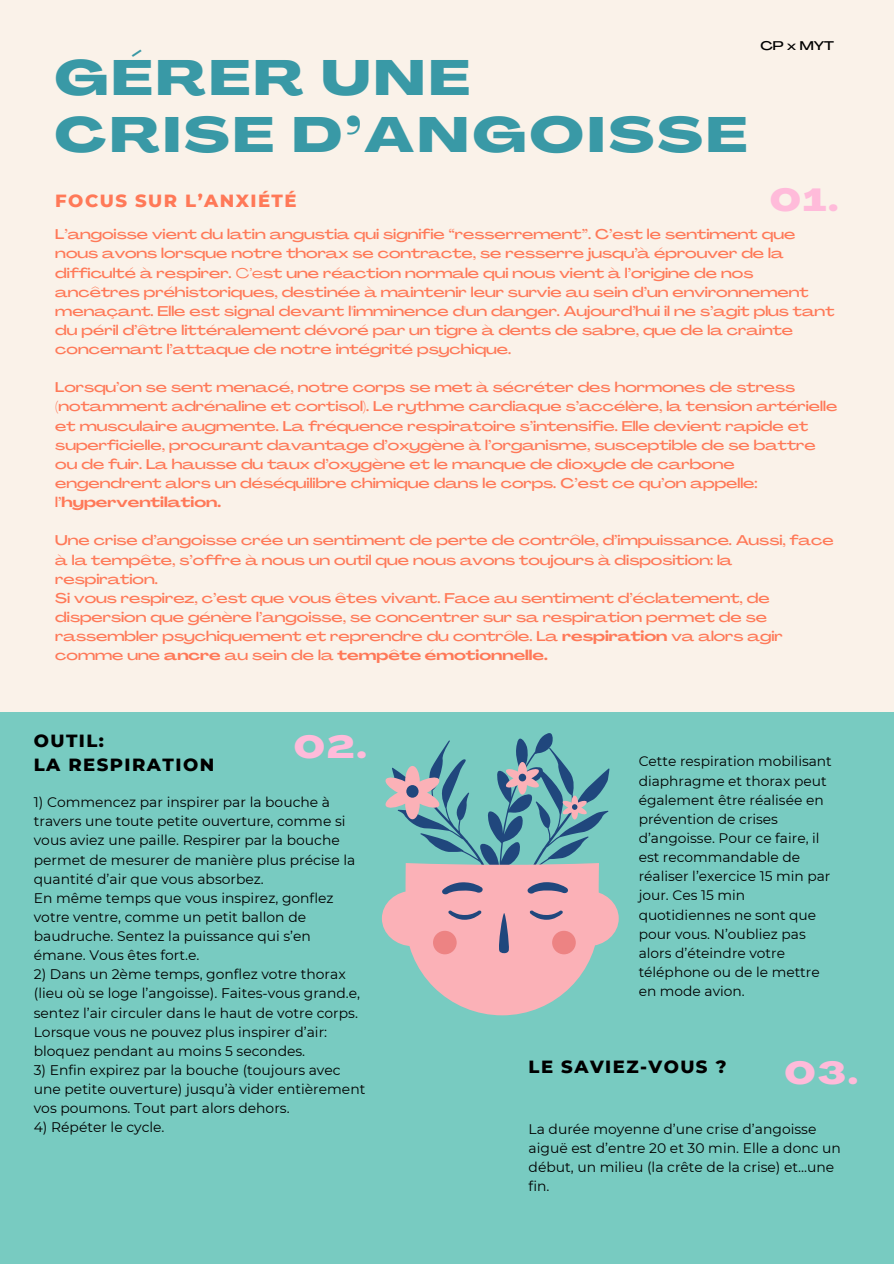
<style>
.page{position:relative;width:894px;height:1264px;background:#fff}
.page>*{position:absolute;margin:0;border:0;box-sizing:border-box;transform-origin:0 0}
.t1{font:800 48.9px/56.7px "Agrandir Grand";letter-spacing:.07em;color:#3999a6}
.t2{font:800 31.5px "Agrandir Grand";color:#ffbbda}
.t3{font:800 18px/24.8px "Montserrat";letter-spacing:.08em;color:#000}
.t4{font:800 18px "Montserrat";letter-spacing:.08em;color:#ff7958}
.t5{font:500 13.95px/19.2px "Agrandir Grand";color:#ff7958}
.t6{font:13.8px/19.2px "Montserrat";color:#000}
.t7{font:500 12.45px "Agrandir Grand";color:#000}
.s1{font-weight:400}
.s2{font-weight:700}
</style>
<div class="page">
<div style="left:0;top:0;width:893px;height:1263px;background:#faf2e9"></div>
<div style="left:0;top:711px;width:893px;height:552px;background:#78cbc1"></div>
<div style="left:556px;top:890px;width:62px;height:56px;background:#fbb1b7;border-radius:50%"></div>
<svg style="left:384px;top:733px;width:225px;height:282px"></svg>
<h3 class="t1" style="left:54px;top:54px;width:694px">GÉRER UNE<br>CRISE D’ANGOISSE</h3>
<h5 class="t7" style="left:760px;top:41px;width:75px">CP x MYT</h5>
<p class="t2" style="left:769px;top:187px;width:70px">01.</p>
<h1 class="t5" style="left:55px;top:226px;width:780px">L’angoisse vient du latin angustia qui signifie “resserrement”. C’est le sentiment que nous avons lorsque notre thorax se contracte, se resserre jusqu’à éprouver de la difficulté à respirer. <span class="s1">C’e</span>st une réaction normale qui nous vient à l’origine de nos ancêtres préhistoriques, destinée à maintenir leur survie au sein d’un environnement menaçant. Elle est signal devant l'imminence d'un danger. Aujourd’hui il ne s’agit plus tant du péril d’être littéralement dévoré par un tigre à dents de sabre, que de la crainte concernant l’attaque de notre intégrité psychique.</h1>
<h2 class="t5" style="left:55px;top:379px;width:783px">Lorsqu’on se sent menacé, notre corps se met à sécréter des hormones de stress (notamment adrénaline et cortisol). Le rythme cardiaque s’accélère, la tension artérielle et musculaire augmente. La fréquence respiratoire s’intensifie. Elle devient rapide et superficielle, procurant davantage d’oxygène à l’organisme, susceptible de se battre ou de fuir. La hausse du taux d’oxygène et le manque de dioxyde de carbone engendrent alors un déséquilibre chimique dans le corps. C’est ce qu’on appelle: l’<span class="s2">hyperventilation.</span></h2>
<h3 class="t5" style="left:55px;top:532px;width:779px">Une crise d’angoisse crée un sentiment de perte de contrôle, d’impuissance. Aussi, face à la tempête, s’offre à nous un outil que nous avons toujours à disposition: la respiration.<br>Si vous respirez, c’est que vous êtes vivant. Face au sentiment d’éclatement, de dispersion que génère l’angoisse, se concentrer sur sa respiration permet de se rassembler psychiquement et reprendre du contrôle. La <span class="s2">respiration</span> va alors agir comme une <span class="s2">ancre</span> au sein de la <span class="s2">tempête émotionnelle.</span></h3>
<h5 class="t4" style="left:55px;top:190px;width:243px">FOCUS SUR L’ANXIÉTÉ</h5>
<h3 class="t3" style="left:34px;top:727px;width:182px">OUTIL:<br>LA RESPIRATION</h3>
<h4 class="t2" style="left:294px;top:734px;width:74px">02.</h4>
<h4 class="t6" style="left:34px;top:792px;width:323px">1) Commencez par inspirer par la bouche à travers une toute petite ouverture, comme si vous aviez une paille. Respirer par la bouche permet de mesurer de manière plus précise la quantité d’air que vous absorbez.<br>En même temps que vous inspirez, gonflez votre ventre, comme un petit ballon de baudruche. Sentez la puissance qui s’en émane. Vous êtes fort.e.</h4>
<h4 class="t6" style="left:34px;top:964px;width:328px">2) Dans un 2ème temps, gonflez votre thorax (lieu où se loge l’angoisse). Faites-vous grand.e, sentez l’air circuler dans le haut de votre corps.<br>Lorsque vous ne pouvez plus inspirer d’air: bloquez pendant au moins 5 secondes.</h4>
<h4 class="t6" style="left:34px;top:1060px;width:333px">3) Enfin expirez par la bouche (toujours avec une petite ouverture) jusqu’à vider entièrement vos poumons. Tout part alors dehors.</h4>
<h4 class="t6" style="left:34px;top:1117px;width:132px">4) Répéter le cycle.</h4>
<h2 class="t6" style="left:638px;top:752px;width:195px">Cette respiration mobilisant diaphragme et thorax peut également être réalisée en prévention de crises d’angoisse. Pour ce faire, il est recommandable de réaliser l’exercice 15 min par jour. Ces 15 min quotidiennes ne sont que pour vous. N’oubliez pas alors d’éteindre votre téléphone ou de le mettre en mode avion.</h2>
<p class="t3" style="left:528px;top:1054px;width:199px">LE SAVIEZ-VOUS ?</p>
<h2 class="t2" style="left:784px;top:1060px;width:75px">03.</h2>
<h5 class="t6" style="left:528px;top:1118px;width:314px">La durée moyenne d’une crise d’angoisse aiguë est d’entre 20 et 30 min. Elle a donc un début, un milieu (la crête de la crise) et…une fin.</h5>
</div>
